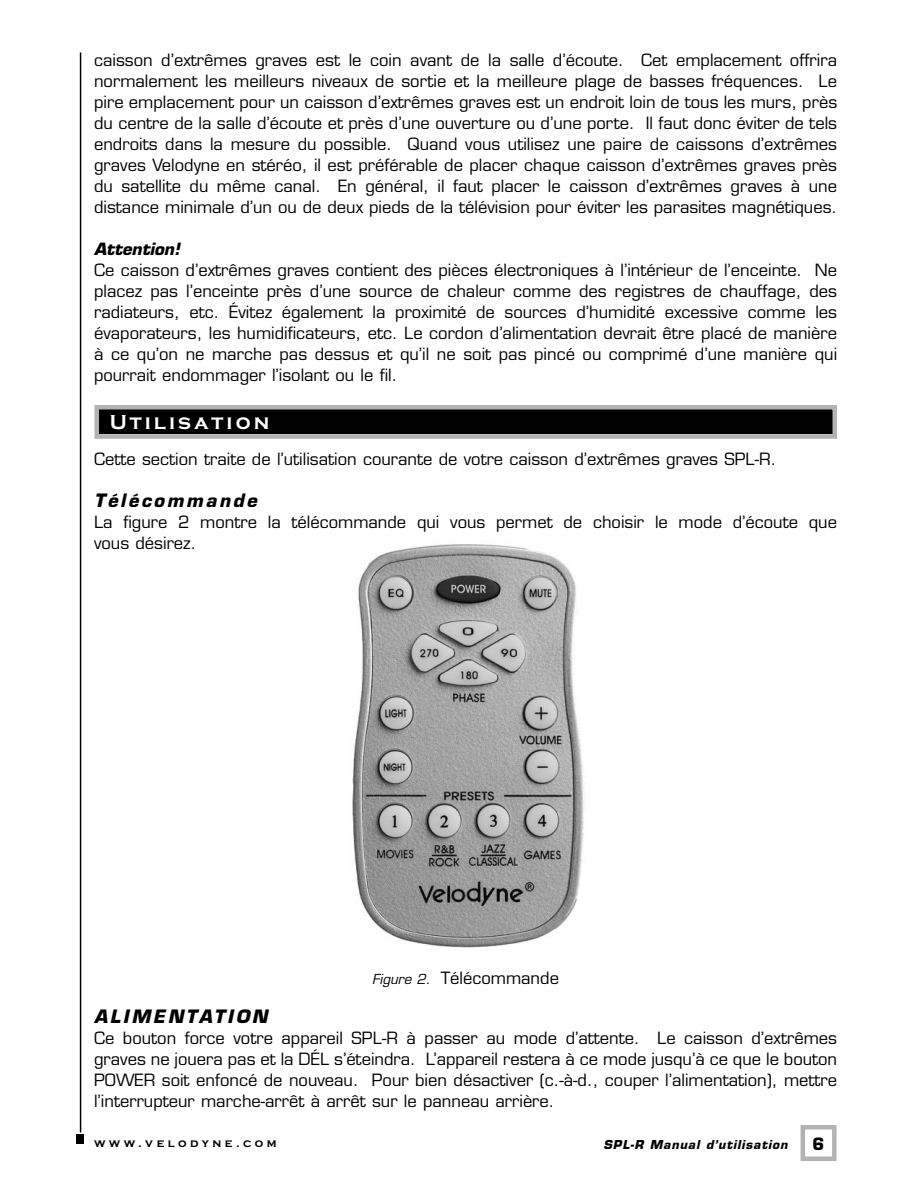
<style>
.page{position:relative;width:918px;height:1188px;background:#fff}
.page>*{position:absolute;margin:0;border:0;box-sizing:border-box;transform-origin:0 0}
.t1{font:90px "Eurostile";color:#000}
.t2{font:700 21px "Copperplate Gothic";letter-spacing:.145em;color:#fff}
.t3{font:italic 700 18px "Eurostile";letter-spacing:.145em;color:#000}
.t4{font:16.5px/21px "Eurostile";color:#000;text-align:justify}
.t5{font:italic 700 16.5px "Eurostile";color:#000}
.t6{font:700 16.5px "Eurostile";color:#000}
.t7{font:italic 700 12px "Eurostile";letter-spacing:.07em;color:#000}
.t8{font:700 12px "Copperplate Gothic";letter-spacing:.285em;color:#000}
.s1{font-style:italic;font-size:13.5px}
</style>
<div class="page">
<img style="left:352px;top:544px;width:233px;height:404px">
<div style="left:801px;top:1125px;width:36px;height:36px;border:4px solid #b3b3b3"></div>
<hr style="left:80px;top:53px;width:1px;height:1080px;background:#000">
<div style="left:99px;top:410px;width:733px;height:24px;background:#000"></div>
<div style="left:94px;top:405px;width:743px;height:34px;border:4px solid #b3b3b3"></div>
<p class="t4" style="left:94px;top:52px;width:745px">caisson d’extrêmes graves est le coin avant de la salle d’écoute. Cet emplacement offrira normalement les meilleurs niveaux de sortie et la meilleure plage de basses fréquences. Le pire emplacement pour un caisson d’extrêmes graves est un endroit loin de tous les murs, près du centre de la salle d’écoute et près d’une ouverture ou d’une porte. Il faut donc éviter de tels endroits dans la mesure du possible. Quand vous utilisez une paire de caissons d’extrêmes graves Velodyne en stéréo, il est préférable de placer chaque caisson d’extrêmes graves près du satellite du même canal. En général, il faut placer le caisson d’extrêmes graves à une distance minimale d’un ou de deux pieds de la télévision pour éviter les parasites magnétiques.</p>
<p class="t5" style="left:94px;top:243px;width:87px">Attention!</p>
<p class="t4" style="left:94px;top:262px;width:745px">Ce caisson d’extrêmes graves contient des pièces électroniques à l’intérieur de l’enceinte. Ne placez pas l’enceinte près d’une source de chaleur comme des registres de chauffage, des radiateurs, etc. Évitez également la proximité de sources d’humidité excessive comme les évaporateurs, les humidificateurs, etc. Le cordon d’alimentation devrait être placé de manière à ce qu’on ne marche pas dessus et qu’il ne soit pas pincé ou comprimé d’une manière qui pourrait endommager l’isolant ou le fil.</p>
<p class="t2" style="left:110px;top:410px;width:161px">Utilisation</p>
<p class="t4" style="left:94px;top:451px;width:684px">Cette section traite de l’utilisation courante de votre caisson d’extrêmes graves SPL-R.</p>
<p class="t3" style="left:94px;top:494px;width:164px">Télécommande</p>
<p class="t4" style="left:94px;top:514px;width:744px">La figure 2 montre la télécommande qui vous permet de choisir le mode d’écoute que vous désirez.</p>
<h1 class="t1" style="left:66px;top:1076px;width:33px">.</h1>
<p class="t4" style="left:372px;top:970px;width:188px"><span class="s1">Figure 2.</span> Télécommande</p>
<p class="t3" style="left:94px;top:1010px;width:175px">ALIMENTATION</p>
<p class="t4" style="left:94px;top:1030px;width:745px">Ce bouton force votre appareil SPL-R à passer au mode d’attente. Le caisson d’extrêmes graves ne jouera pas et la DÉL s’éteindra. L’appareil restera à ce mode jusqu’à ce que le bouton POWER soit enfoncé de nouveau. Pour bien désactiver (c.-à-d., couper l’alimentation), mettre l’interrupteur marche-arrêt à arrêt sur le panneau arrière.</p>
<p class="t8" style="left:94px;top:1136px;width:184px">www.velodyne.com</p>
<p class="t7" style="left:604px;top:1140px;width:185px">SPL-R Manual d’utilisation</p>
<p class="t6" style="left:813px;top:1138px;width:13px">6</p>
</div>
